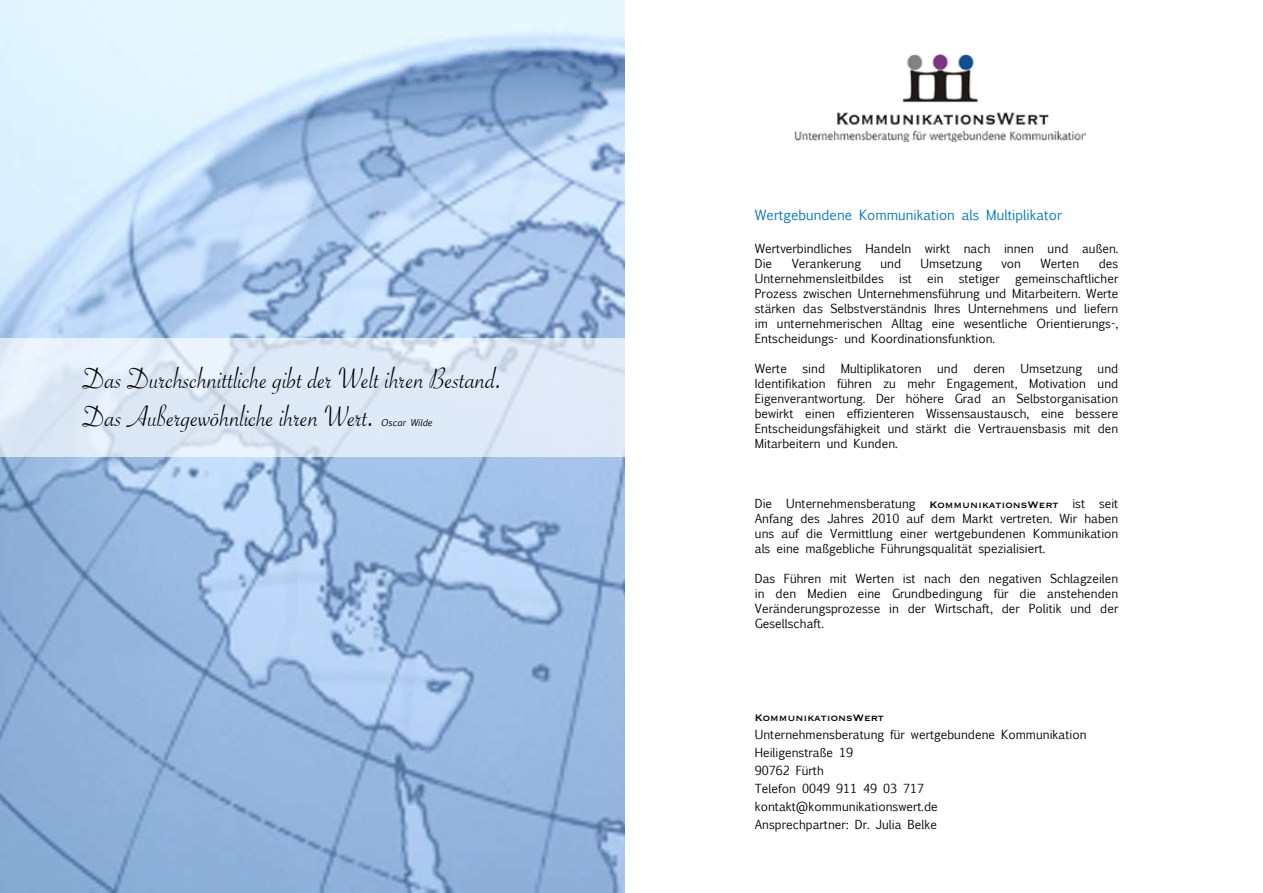
<style>
.page{position:relative;width:1263px;height:893px;background:#fff}
.page>*{position:absolute;margin:0;border:0;box-sizing:border-box;transform-origin:0 0}
.t1{font:31.5px "Savoye Let Plain";color:#000}
.t2{font:13.5px "Euphemia UCAS";color:#0076bd}
.t3{font:12px/15px "Euphemia UCAS";color:#000}
.t4{font:12px "Copperplate";color:#000}
.t5{font:12px "Euphemia UCAS";color:#0e0505}
.t6{font:italic 9px "Euphemia UCAS";color:#000}
</style>
<div class="page">
<img style="left:0;top:0;width:625px;height:893px">
<img style="left:794px;top:54px;width:291px;height:87px">
<svg style="left:0;top:338px;width:624px;height:119px;background:#dee9f6"></svg>
<p class="t2" style="left:755px;top:206px;width:99px">Wertgebundene</p>
<p class="t2" style="left:859px;top:206px;width:97px">Kommunikation</p>
<p class="t2" style="left:962px;top:206px;width:19px">als</p>
<p class="t2" style="left:986px;top:206px;width:77px">Multiplikator</p>
<p class="t3" style="left:755px;top:241px;width:99px">Wertverbindliches</p>
<p class="t3" style="left:866px;top:241px;width:47px">Handeln</p>
<p class="t3" style="left:925px;top:241px;width:27px">wirkt</p>
<p class="t3" style="left:964px;top:241px;width:28px">nach</p>
<p class="t3" style="left:1004px;top:241px;width:32px">innen</p>
<p class="t3" style="left:1048px;top:241px;width:22px">und</p>
<p class="t3" style="left:1082px;top:241px;width:38px">außen.</p>
<p class="t3" style="left:755px;top:256px;width:19px">Die</p>
<p class="t3" style="left:792px;top:256px;width:71px">Verankerung</p>
<p class="t3" style="left:880px;top:256px;width:22px">und</p>
<p class="t3" style="left:920px;top:256px;width:63px">Umsetzung</p>
<p class="t3" style="left:1001px;top:256px;width:21px">von</p>
<p class="t3" style="left:1040px;top:256px;width:41px">Werten</p>
<p class="t3" style="left:1099px;top:256px;width:21px">des</p>
<p class="t3" style="left:755px;top:271px;width:131px">Unternehmensleitbildes</p>
<p class="t3" style="left:899px;top:271px;width:14px">ist</p>
<p class="t3" style="left:927px;top:271px;width:18px">ein</p>
<p class="t3" style="left:959px;top:271px;width:43px">stetiger</p>
<p class="t3" style="left:1015px;top:271px;width:105px">gemeinschaftlicher</p>
<p class="t3" style="left:858px;top:286px;width:124px">Unternehmensführung</p>
<p class="t3" style="left:755px;top:286px;width:44px">Prozess</p>
<p class="t3" style="left:803px;top:286px;width:51px">zwischen</p>
<p class="t3" style="left:986px;top:286px;width:22px">und</p>
<p class="t3" style="left:1012px;top:286px;width:70px">Mitarbeitern.</p>
<p class="t3" style="left:1086px;top:286px;width:34px">Werte</p>
<p class="t3" style="left:755px;top:301px;width:42px">stärken</p>
<p class="t3" style="left:803px;top:301px;width:21px">das</p>
<p class="t3" style="left:830px;top:301px;width:98px">Selbstverständnis</p>
<p class="t3" style="left:934px;top:301px;width:28px">Ihres</p>
<p class="t3" style="left:968px;top:301px;width:82px">Unternehmens</p>
<p class="t3" style="left:1056px;top:301px;width:22px">und</p>
<p class="t3" style="left:1084px;top:301px;width:36px">liefern</p>
<p class="t3" style="left:755px;top:316px;width:14px">im</p>
<p class="t3" style="left:777px;top:316px;width:107px">unternehmerischen</p>
<p class="t3" style="left:891px;top:316px;width:33px">Alltag</p>
<p class="t3" style="left:932px;top:316px;width:24px">eine</p>
<p class="t3" style="left:964px;top:316px;width:65px">wesentliche</p>
<p class="t3" style="left:1036px;top:316px;width:83px">Orientierungs-,</p>
<p class="t3" style="left:871px;top:331px;width:125px">Koordinationsfunktion.</p>
<p class="t3" style="left:755px;top:331px;width:85px">Entscheidungs-</p>
<p class="t3" style="left:844px;top:331px;width:22px">und</p>
<h1 class="t1" style="left:83px;top:358px;width:422px">Das Durchschnittliche gibt der Welt ihren Bestand.</h1>
<p class="t6" style="left:410px;top:416px;width:24px">Wilde</p>
<h1 class="t1" style="left:83px;top:396px;width:294px">Das Außergewöhnliche ihren Wert.</h1>
<p class="t6" style="left:381px;top:416px;width:26px">Oscar</p>
<p class="t3" style="left:755px;top:361px;width:34px">Werte</p>
<p class="t3" style="left:802px;top:361px;width:24px">sind</p>
<p class="t3" style="left:841px;top:361px;width:82px">Multiplikatoren</p>
<p class="t3" style="left:937px;top:361px;width:22px">und</p>
<p class="t3" style="left:973px;top:361px;width:33px">deren</p>
<p class="t3" style="left:1021px;top:361px;width:63px">Umsetzung</p>
<p class="t3" style="left:1097px;top:361px;width:22px">und</p>
<p class="t3" style="left:755px;top:376px;width:72px">Identifikation</p>
<p class="t3" style="left:837px;top:376px;width:36px">führen</p>
<p class="t3" style="left:883px;top:376px;width:14px">zu</p>
<p class="t3" style="left:907px;top:376px;width:29px">mehr</p>
<p class="t3" style="left:947px;top:376px;width:72px">Engagement,</p>
<p class="t3" style="left:1029px;top:376px;width:59px">Motivation</p>
<p class="t3" style="left:1097px;top:376px;width:22px">und</p>
<p class="t3" style="left:755px;top:391px;width:112px">Eigenverantwortung.</p>
<p class="t3" style="left:876px;top:391px;width:20px">Der</p>
<p class="t3" style="left:906px;top:391px;width:40px">höhere</p>
<p class="t3" style="left:955px;top:391px;width:28px">Grad</p>
<p class="t3" style="left:992px;top:391px;width:15px">an</p>
<p class="t3" style="left:1016px;top:391px;width:103px">Selbstorganisation</p>
<p class="t3" style="left:755px;top:406px;width:40px">bewirkt</p>
<p class="t3" style="left:805px;top:406px;width:31px">einen</p>
<p class="t3" style="left:847px;top:406px;width:69px">effizienteren</p>
<p class="t3" style="left:926px;top:406px;width:105px">Wissensaustausch,</p>
<p class="t3" style="left:1041px;top:406px;width:24px">eine</p>
<p class="t3" style="left:1076px;top:406px;width:44px">bessere</p>
<p class="t3" style="left:853px;top:421px;width:46px;text-indent:-99px">Entscheidungsfähigkeit<br>Kunden.</p>
<p class="t3" style="left:888px;top:421px;width:22px">und</p>
<p class="t3" style="left:755px;top:436px;width:67px">Mitarbeitern</p>
<p class="t3" style="left:827px;top:436px;width:22px">und</p>
<p class="t3" style="left:916px;top:421px;width:33px">stärkt</p>
<p class="t3" style="left:954px;top:421px;width:18px">die</p>
<p class="t3" style="left:978px;top:421px;width:89px">Vertrauensbasis</p>
<p class="t3" style="left:1073px;top:421px;width:19px">mit</p>
<p class="t3" style="left:1098px;top:421px;width:22px">den</p>
<p class="t3" style="left:755px;top:496px;width:19px">Die</p>
<p class="t3" style="left:786px;top:496px;width:131px">Unternehmensberatung</p>
<p class="t4" style="left:929px;top:497px;width:131px">KommunikationsWert</p>
<p class="t3" style="left:1072px;top:496px;width:14px">ist</p>
<p class="t3" style="left:1099px;top:496px;width:21px">seit</p>
<p class="t3" style="left:755px;top:511px;width:40px">Anfang</p>
<p class="t3" style="left:800px;top:511px;width:21px">des</p>
<p class="t3" style="left:827px;top:511px;width:38px">Jahres</p>
<p class="t5" style="left:871px;top:510px;width:29px">2010</p>
<p class="t3" style="left:906px;top:511px;width:19px">auf</p>
<p class="t3" style="left:931px;top:511px;width:25px">dem</p>
<p class="t3" style="left:962px;top:511px;width:32px">Markt</p>
<p class="t3" style="left:1059px;top:511px;width:19px">Wir</p>
<p class="t3" style="left:1000px;top:511px;width:53px">vertreten.</p>
<p class="t3" style="left:1084px;top:511px;width:35px">haben</p>
<p class="t3" style="left:755px;top:526px;width:21px">uns</p>
<p class="t3" style="left:781px;top:526px;width:19px">auf</p>
<p class="t3" style="left:806px;top:526px;width:18px">die</p>
<p class="t3" style="left:830px;top:526px;width:64px">Vermittlung</p>
<p class="t3" style="left:935px;top:526px;width:93px">wertgebundenen</p>
<p class="t3" style="left:900px;top:526px;width:29px">einer</p>
<p class="t3" style="left:1033px;top:526px;width:87px">Kommunikation</p>
<p class="t3" style="left:755px;top:541px;width:17px">als</p>
<p class="t3" style="left:805px;top:541px;width:71px">maßgebliche</p>
<p class="t3" style="left:881px;top:541px;width:93px">Führungsqualität</p>
<p class="t3" style="left:978px;top:541px;width:68px">spezialisiert.</p>
<p class="t3" style="left:776px;top:541px;width:24px">eine</p>
<p class="t3" style="left:755px;top:571px;width:22px">Das</p>
<p class="t3" style="left:784px;top:571px;width:39px">Führen</p>
<p class="t3" style="left:830px;top:571px;width:19px">mit</p>
<p class="t3" style="left:855px;top:571px;width:41px">Werten</p>
<p class="t3" style="left:903px;top:571px;width:14px">ist</p>
<p class="t3" style="left:924px;top:571px;width:28px">nach</p>
<p class="t3" style="left:959px;top:571px;width:22px">den</p>
<p class="t3" style="left:988px;top:571px;width:54px">negativen</p>
<p class="t3" style="left:1050px;top:571px;width:70px">Schlagzeilen</p>
<p class="t3" style="left:755px;top:586px;width:11px">in</p>
<p class="t3" style="left:776px;top:586px;width:22px">den</p>
<p class="t3" style="left:807px;top:586px;width:41px">Medien</p>
<p class="t3" style="left:858px;top:586px;width:24px">eine</p>
<p class="t3" style="left:892px;top:586px;width:92px">Grundbedingung</p>
<p class="t3" style="left:994px;top:586px;width:16px">für</p>
<p class="t3" style="left:1019px;top:586px;width:18px">die</p>
<p class="t3" style="left:1047px;top:586px;width:73px">anstehenden</p>
<p class="t3" style="left:755px;top:601px;width:127px">Veränderungsprozesse<br>Gesellschaft.</p>
<p class="t3" style="left:889px;top:601px;width:11px">in</p>
<p class="t3" style="left:908px;top:601px;width:20px">der</p>
<p class="t3" style="left:935px;top:601px;width:60px">Wirtschaft,</p>
<p class="t3" style="left:1002px;top:601px;width:20px">der</p>
<p class="t3" style="left:1029px;top:601px;width:34px">Politik</p>
<p class="t3" style="left:1070px;top:601px;width:22px">und</p>
<p class="t3" style="left:1100px;top:601px;width:20px">der</p>
<p class="t4" style="left:755px;top:710px;width:131px">KommunikationsWert</p>
<p class="t3" style="left:890px;top:727px;width:16px">für</p>
<p class="t3" style="left:1001px;top:727px;width:87px">Kommunikation</p>
<p class="t3" style="left:755px;top:727px;width:131px">Unternehmensberatung</p>
<p class="t5" style="left:839px;top:744px;width:15px">19</p>
<p class="t3" style="left:911px;top:727px;width:86px">wertgebundene</p>
<p class="t3" style="left:796px;top:744px;width:39px;line-height:18px;text-indent:-41px">Heiligenstraße<br>Fürth</p>
<p class="t5" style="left:755px;top:762px;width:36px">90762</p>
<p class="t5" style="left:802px;top:780px;width:29px">0049</p>
<p class="t5" style="left:836px;top:780px;width:22px">911</p>
<p class="t5" style="left:863px;top:780px;width:15px">49</p>
<p class="t5" style="left:883px;top:780px;width:15px">03</p>
<p class="t3" style="left:755px;top:781px;width:43px">Telefon</p>
<p class="t3" style="left:755px;top:799px;width:184px">kontakt@kommunikationswert.de</p>
<p class="t3" style="left:908px;top:817px;width:31px">Belke</p>
<p class="t5" style="left:903px;top:780px;width:22px">717</p>
<p class="t3" style="left:755px;top:817px;width:96px">Ansprechpartner:</p>
<p class="t3" style="left:855px;top:817px;width:16px">Dr.</p>
<p class="t3" style="left:876px;top:817px;width:27px">Julia</p>
</div>
